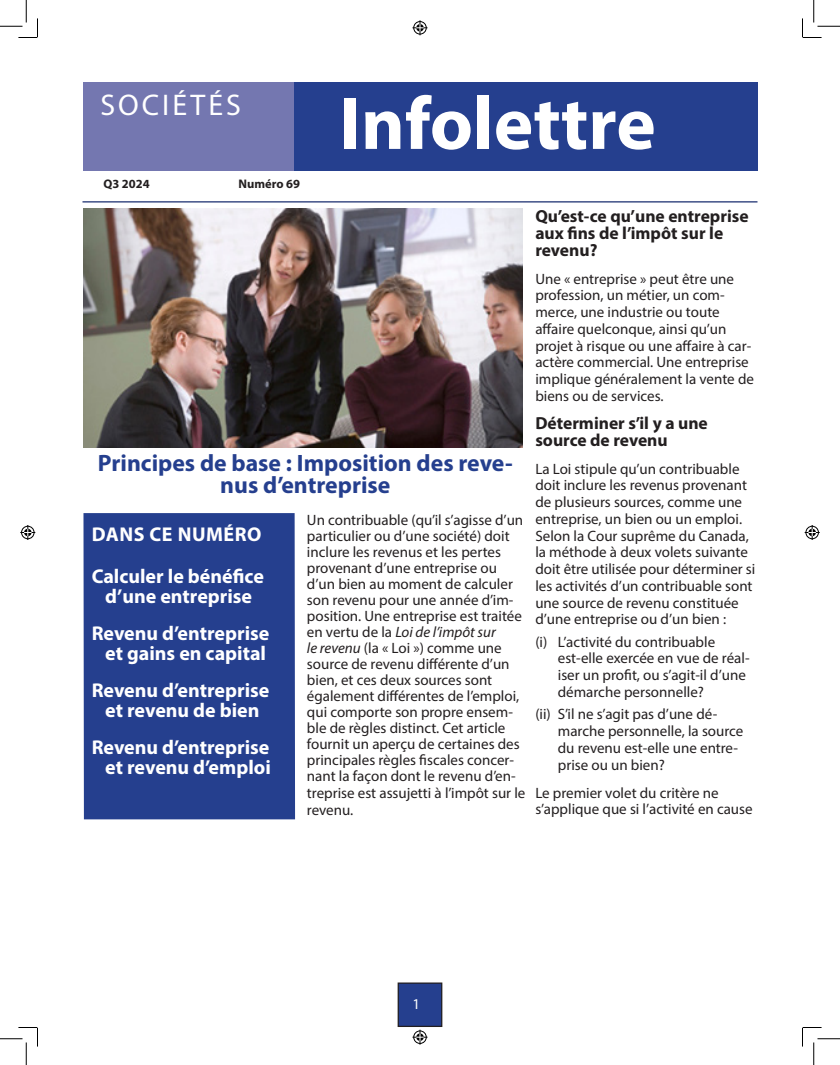
<style>
.page{position:relative;width:840px;height:1065px;background:#fff}
.page>*{position:absolute;margin:0;border:0;box-sizing:border-box;transform-origin:0 0}
.t1{font:700 75px "Myriad Pro";color:#fff}
.t2{font:30px "Myriad Pro";letter-spacing:.1em;color:#fff}
.t3{font:700 23.75px/22.5px "Myriad Pro";color:#253f8e;text-align:center}
.t4{font:700 20px/36.9px "Myriad Pro";color:#fff;text-align:center}
.t5{font:700 17.5px/16.8px "Myriad Pro";color:#231f20}
.t6{font:15px/16.8px "Myriad Pro";color:#231f20}
.t7{font:15px "Myriad Pro";color:#fff}
.t8{font:700 12.5px "Myriad Pro";color:#231f20}
.s1{font-style:italic}
</style>
<div class="page">
<div style="left:294px;top:82px;width:464px;height:89px;background:#253f8e"></div>
<div style="left:83px;top:82px;width:211px;height:89px;background:#7477b0"></div>
<hr style="left:82px;top:201px;width:676px;height:1px;background:#182c6f">
<div style="left:83px;top:513px;width:212px;height:306px;background:#253f8e"></div>
<img style="left:83px;top:209px;width:439px;height:238px">
<div style="left:398px;top:983px;width:44px;height:43px;background:#253f8e"></div>
<div style="left:398px;top:982px;width:44px;height:45px;border:1px solid #231f20"></div>
<svg style="left:0;top:0;width:38px;height:38px"></svg>
<svg style="left:0;top:1027px;width:38px;height:38px"></svg>
<svg style="left:802px;top:0;width:38px;height:38px"></svg>
<svg style="left:802px;top:1027px;width:38px;height:38px"></svg>
<svg style="left:412px;top:20px;width:16px;height:15px"></svg>
<svg style="left:412px;top:1030px;width:16px;height:15px"></svg>
<svg style="left:20px;top:525px;width:15px;height:15px"></svg>
<svg style="left:805px;top:525px;width:15px;height:15px"></svg>
<h2 class="t2" style="left:100px;top:87px;width:142px">SOCIÉTÉS</h2>
<h1 class="t1" style="left:339px;top:75px;width:318px">Infolettre</h1>
<p class="t8" style="left:103px;top:176px;width:48px">Q3 2024</p>
<p class="t8" style="left:238px;top:176px;width:63px">Numéro 69</p>
<h3 class="t3" style="left:98px;top:451px;width:416px">Principes de base : Imposition des reve&shy;nus d’entreprise</h3>
<p class="t6" style="left:307px;top:512px;width:220px;line-height:16.1px">Un contribuable (qu’il s’agisse d’un particulier ou d’une société) doit inclure les revenus et les pertes provenant d’une entreprise ou d’un bien au moment de calculer son revenu pour une année d’im‑ position. Une entreprise est traitée en vertu de la <span class="s1">Loi de l’impôt sur<br>le revenu</span> (la « Loi ») comme une source de revenu différente d’un bien, et ces deux sources sont également différentes de l’emploi, qui comporte son propre ensem‑ ble de règles distinct. Cet article fournit un aperçu de certaines des principales règles fiscales concer‑ nant la façon dont le revenu d’en‑ treprise est assujetti à l’impôt sur le revenu.</p>
<h3 class="t4" style="left:92px;top:512px;width:174px;line-height:42.5px;text-align:left">DANS CE NUMÉRO<br>Calculer le bénéfice</h3>
<h3 class="t4" style="left:92px;top:577px;width:179px">d’une entreprise<br>Revenu d’entreprise</h3>
<h3 class="t4" style="left:92px;top:634px;width:179px">et gains en capital<br>Revenu d’entreprise</h3>
<h3 class="t4" style="left:92px;top:691px;width:179px">et revenu de bien<br>Revenu d’entreprise</h3>
<h3 class="t4" style="left:105px;top:748px;width:167px">et revenu d’emploi</h3>
<p class="t5" style="left:535px;top:207px;width:215px">Qu’est-ce qu’une entreprise aux fins de l’impôt sur le revenu?</p>
<p class="t6" style="left:535px;top:270px;width:220px">Une « entreprise » peut être une profession, un métier, un com‑ merce, une industrie ou toute affaire quelconque, ainsi qu’un projet à risque ou une affaire à car‑ actère commercial. Une entreprise implique généralement la vente de biens ou de services.</p>
<p class="t5" style="left:535px;top:414px;width:174px">Déterminer s’il y a une source de revenu</p>
<p class="t6" style="left:535px;top:460px;width:222px">La Loi stipule qu’un contribuable doit inclure les revenus provenant de plusieurs sources, comme une entreprise, un bien ou un emploi.<br>Selon la Cour suprême du Canada, la méthode à deux volets suivante doit être utilisée pour déterminer si les activités d’un contribuable sont une source de revenu constituée d’une entreprise ou d’un bien :</p>
<p class="t6" style="left:558px;top:633px;width:193px;text-indent:-22px">(i) L’activité du contribuable est‑elle exercée en vue de réal‑ iser un profit, ou s’agit‑il d’une démarche personnelle?</p>
<p class="t6" style="left:558px;top:706px;width:187px;text-indent:-22px">(ii) S’il ne s’agit pas d’une dé‑ marche personnelle, la source du revenu est‑elle une entre‑ prise ou un bien?</p>
<p class="t6" style="left:535px;top:784px;width:219px">Le premier volet du critère ne s’applique que si l’activité en cause</p>
<p class="t7" style="left:413px;top:994px;width:9px">1</p>
</div>
